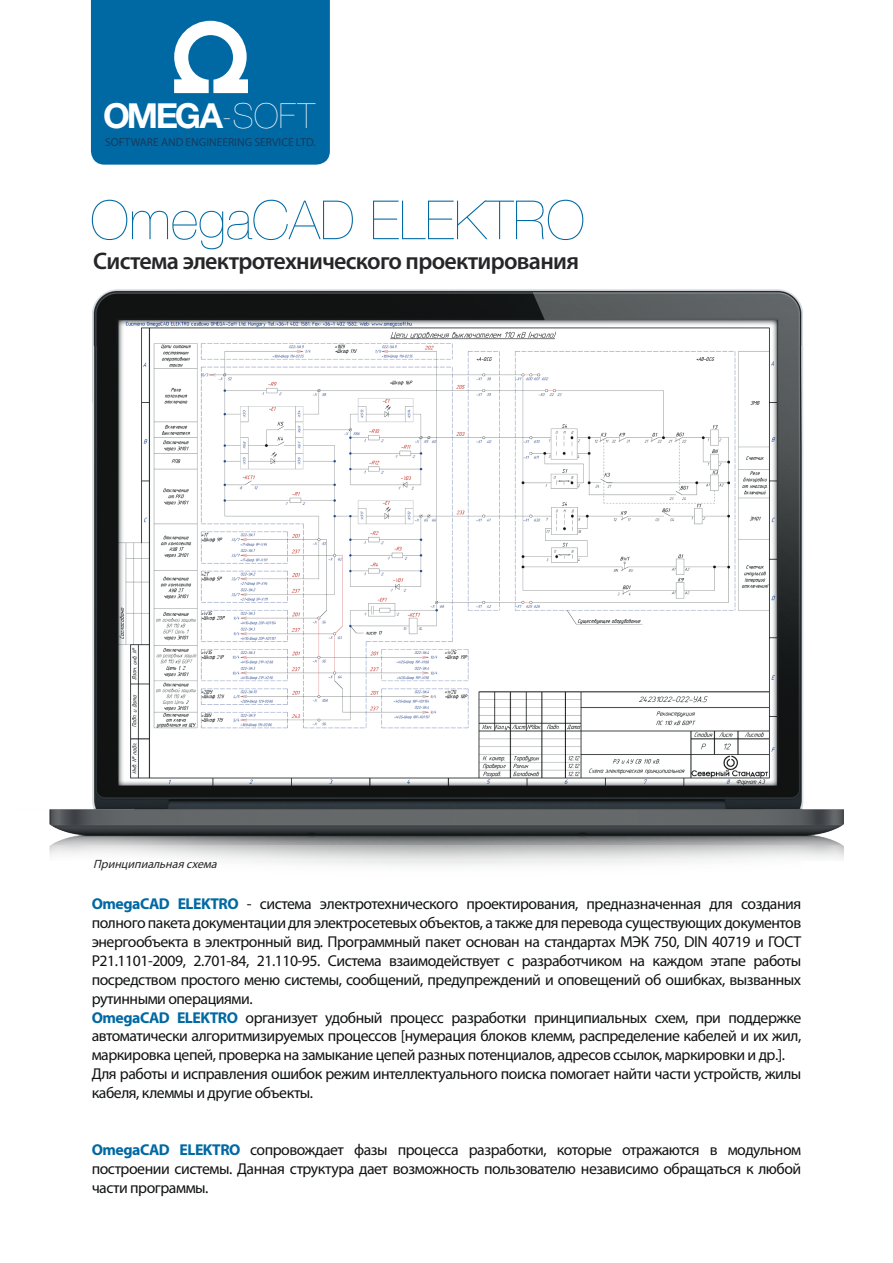
<style>
.page{position:relative;width:893px;height:1263px;background:#fff}
.page>*{position:absolute;margin:0;border:0;box-sizing:border-box;transform-origin:0 0}
.t1{font:200 54px "Helvetica Neue";color:#0069a3}
.t2{font:700 34.5px "Helvetica Neue";letter-spacing:-.08em;color:#fff}
.t3{font:600 24px "Myriad Pro";letter-spacing:-.03em;color:#262527}
.t4{font:15.75px/18.9px "Myriad Pro";letter-spacing:-.03em;color:#111313}
.t5{font:italic 12px "Myriad Pro";color:#262527}
.t6{font:11.55px "Myriad Pro";color:#173a5d}
.s1{font-weight:200}
.s2{font-weight:700;color:#0069a3}
</style>
<div class="page">
<img style="left:49px;top:289px;width:795px;height:577px">
<svg style="left:91px;top:0;width:239px;height:165px;background:#1474aa"></svg>
<h2 class="t2" style="left:103px;top:89px;width:214px">OMEGA<span class="s1">-SOFT</span></h2>
<p class="t6" style="left:105px;top:135px;width:212px">SOFTWARE AND ENGINEERING SERVICE LTD.</p>
<h1 class="t1" style="left:90px;top:178px;width:496px">OmegaCAD ELEKTRO</h1>
<h3 class="t3" style="left:93px;top:246px;width:487px">Система электротехнического проектирования</h3>
<p class="t5" style="left:93px;top:856px;width:128px">Принципиальнаясхема</p>
<p class="t4" style="left:92px;top:894px;width:711px"><span class="s2">OmegaCAD ELEKTRO</span> - система электротехнического проектирования, предназначенная для создания полного пакета документации для электросетевых объектов, а также для перевода существующих документов энергообъекта в электронный вид. Программный пакет основан на стандартах МЭК 750, DIN 40719 и ГОСТ Р21.1101-2009, 2.701-84, 21.110-95. Система взаимодействует с разработчиком на каждом этапе работы посредством простого меню системы, сообщений, предупреждений и оповещений об ошибках, вызванных рутинными операциями.<br><span class="s2">OmegaCAD ELEKTRO</span> организует удобный процесс разработки принципиальных схем, при поддержке автоматически алгоритмизируемых процессов [нумерация блоков клемм, распределение кабелей и их жил, маркировка цепей, проверка на замыкание цепей разных потенциалов, адресов ссылок, маркировки и др.].<br>Для работы и исправления ошибок режим интеллектуального поиска помогает найти части устройств, жилы кабеля, клеммы и другие объекты.</p>
<p class="t4" style="left:92px;top:1140px;width:711px;text-align:justify"><span class="s2">OmegaCAD ELEKTRO</span> сопровождает фазы процесса разработки, которые отражаются в модульном построении системы. Данная структура дает возможность пользователю независимо обращаться к любой части программы.</p>
</div>
